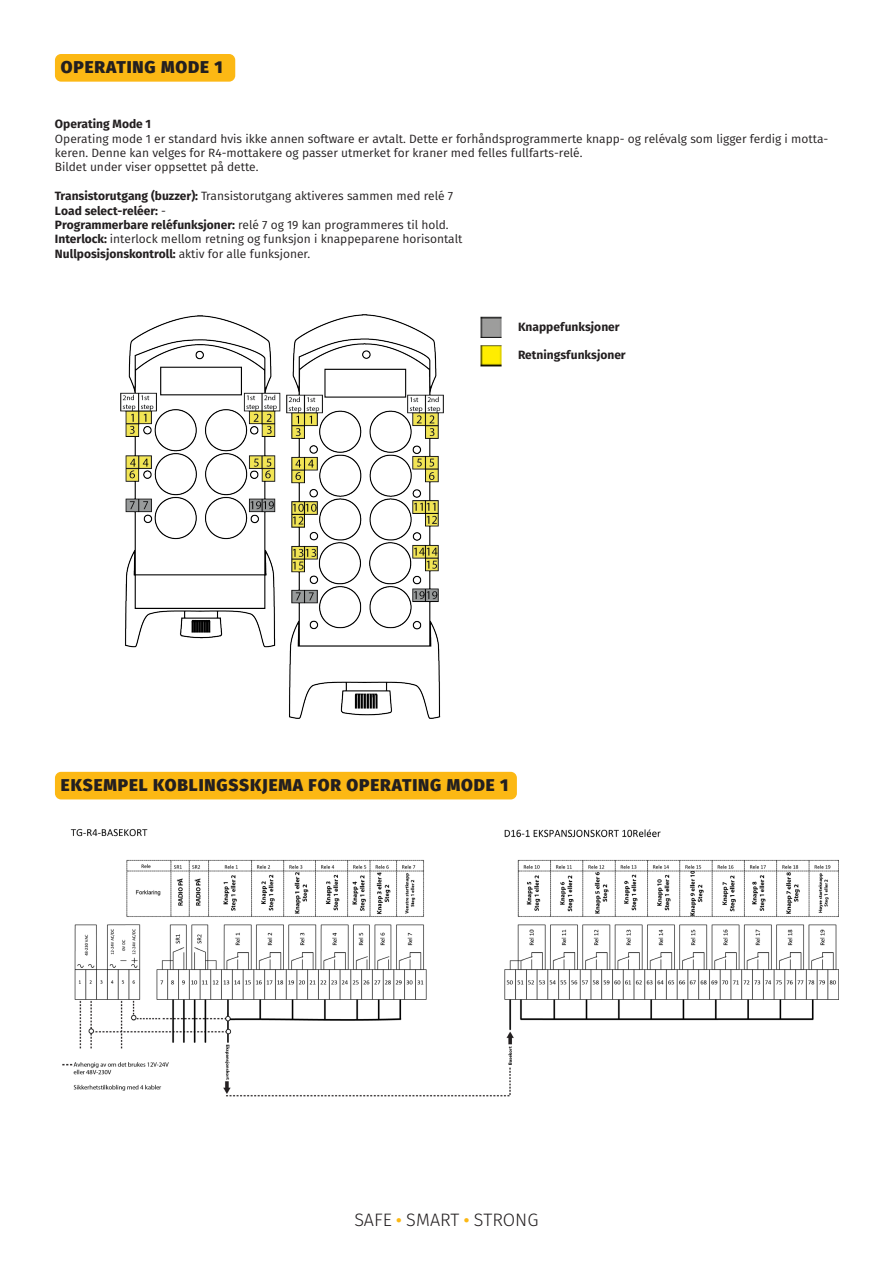
<style>
.page{position:relative;width:893px;height:1263px;background:#fff}
.page>*{position:absolute;margin:0;border:0;box-sizing:border-box;transform-origin:0 0}
.t1{font:300 18px "Fira Sans";color:#231f20}
.t2{font:800 17.1px "Fira Sans";letter-spacing:.05em;color:#231f20}
.t3{font:12px/14.4px "Fira Sans";color:#231f20}
.t4{font:700 12px "Fira Sans";color:#231f20}
.s1{font-weight:700}
</style>
<div class="page">
<div style="left:55px;top:54px;width:180px;height:28px;background:#fcb814;border-radius:6px"></div>
<img style="left:480px;top:316px;width:22px;height:51px">
<div style="left:55px;top:772px;width:462px;height:27px;background:#fcb814;border-radius:6px"></div>
<img style="left:62px;top:828px;width:777px;height:269px">
<img style="left:121px;top:315px;width:323px;height:403px">
<h2 class="t2" style="left:61px;top:55px;width:163px">OPERATING MODE 1</h2>
<p class="t4" style="left:55px;top:116px;width:98px">Operating Mode 1</p>
<p class="t3" style="left:55px;top:131px;width:775px">Operating mode 1 er standard hvis ikke annen software er avtalt. Dette er forhåndsprogrammerte knapp- og relévalg som ligger ferdig i motta&shy;keren. Denne kan velges for R4-mottakere og passer utmerket for kraner med felles fullfarts-relé.<br>Bildet under viser oppsettet på dette.</p>
<p class="t3" style="left:55px;top:189px;width:409px"><span class="s1">Transistorutgang (buzzer):</span> Transistorutgang aktiveres sammen med relé 7<br><span class="s1">Load select-reléer:</span> -<br><span class="s1">Programmerbare reléfunksjoner:</span> relé 7 og 19 kan programmeres til hold.<br><span class="s1">Interlock:</span> interlock mellom retning og funksjon i knappeparene horisontalt <span class="s1">Nullposisjonskontroll:</span> aktiv for alle funksjoner.</p>
<p class="t4" style="left:518px;top:318px;width:103px">Knappefunksjoner</p>
<p class="t4" style="left:518px;top:346px;width:109px">Retningsfunksjoner</p>
<h2 class="t2" style="left:61px;top:773px;width:449px">EKSEMPEL KOBLINGSSKJEMA FOR OPERATING MODE 1</h2>
<h1 class="t1" style="left:354px;top:1207px;width:185px">SAFE <sup>●</sup> SMART <sup>●</sup> STRONG</h1>
</div>
